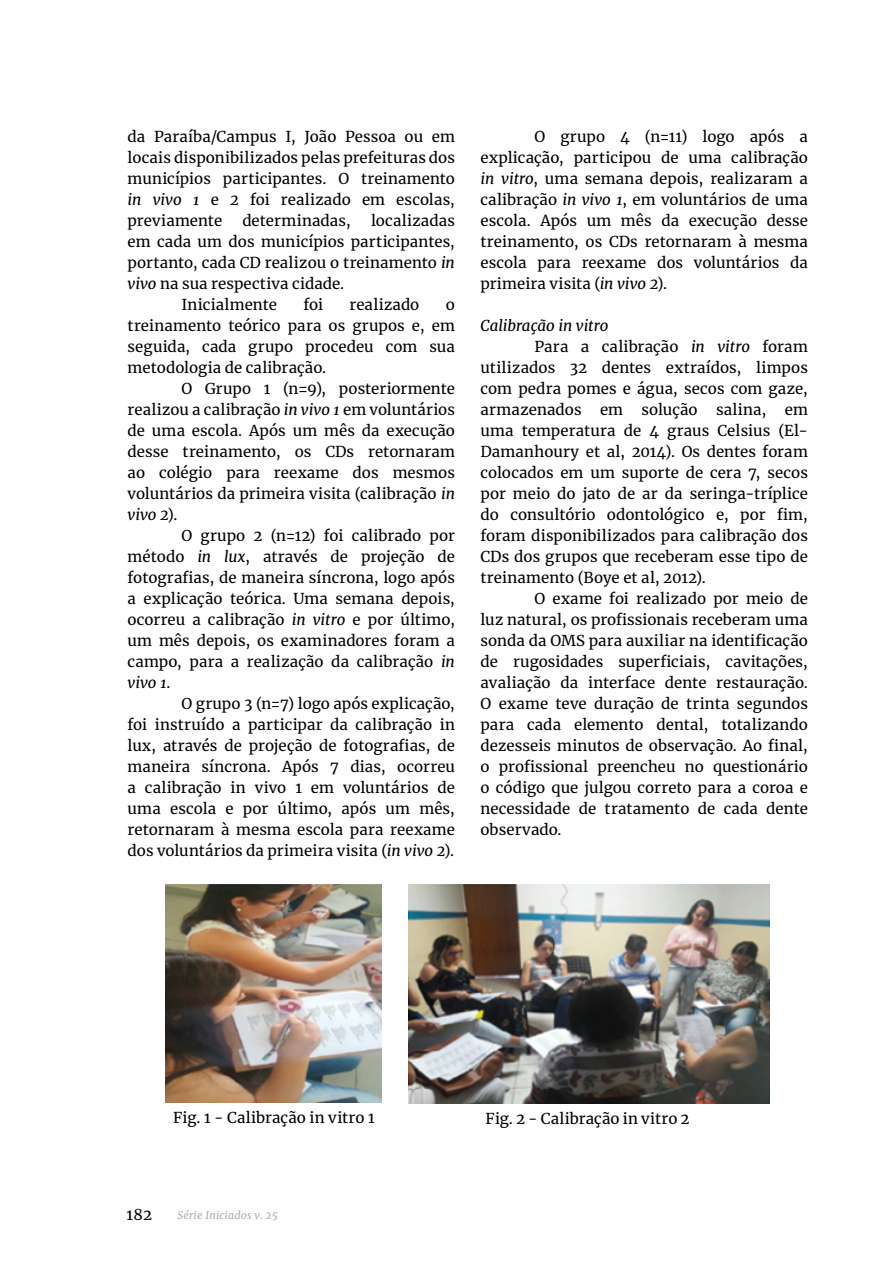
<style>
.page{position:relative;width:893px;height:1263px;background:#fff}
.page>*{position:absolute;margin:0;border:0;box-sizing:border-box;transform-origin:0 0}
.t1{font:15px/21px "Merriweather";letter-spacing:.005em;color:#000;text-align:justify}
.t2{font:italic 15px "Merriweather";color:#000}
.t3{font:italic 10.5px "Merriweather";letter-spacing:.02em;color:#b1acac}
.s1{font-style:italic}
</style>
<div class="page">
<img style="left:166px;top:884px;width:215px;height:219px">
<img style="left:408px;top:884px;width:362px;height:219px">
<p class="t1" style="left:128px;top:126px;width:329px">da Paraíba/Campus I, João Pessoa ou em locais disponibilizados pelas prefeituras dos municípios participantes. O treinamento <span class="s1">in vivo 1</span> e <span class="s1">2</span> foi realizado em escolas, previamente</p>
<p class="t1" style="left:242px;top:210px;width:110px">determinadas,</p>
<p class="t1" style="left:371px;top:210px;width:85px">localizadas</p>
<p class="t1" style="left:128px;top:231px;width:329px">em cada um dos municípios participantes,</p>
<p class="t1" style="left:128px;top:252px;width:329px">portanto, cada CD realizou o treinamento <span class="s1">in</span></p>
<p class="t1" style="left:128px;top:273px;width:218px"><span class="s1">vivo</span> na sua respectiva cidade.</p>
<p class="t1" style="left:182px;top:294px;width:97px">Inicialmente</p>
<p class="t1" style="left:303px;top:294px;width:21px">foi</p>
<p class="t1" style="left:350px;top:294px;width:71px">realizado</p>
<p class="t1" style="left:128px;top:294px;width:329px;text-indent:318px">o treinamento teórico para os grupos e, em seguida, cada grupo procedeu com sua metodologia de calibração.</p>
<p class="t1" style="left:128px;top:378px;width:329px;text-indent:54px">O Grupo 1 (n=9), posteriormente realizou a calibração <span class="s1">in vivo 1</span> em voluntários de uma escola. Após um mês da execução desse treinamento, os CDs retornaram ao colégio para reexame dos mesmos voluntários da primeira visita (calibração <span class="s1">in vivo 2</span>).</p>
<p class="t1" style="left:128px;top:525px;width:329px;text-indent:54px">O grupo 2 (n=12) foi calibrado por método <span class="s1">in lux</span>, através de projeção de fotografias, de maneira síncrona, logo após a explicação teórica. Uma semana depois, ocorreu a calibração <span class="s1">in vitro</span> e por último, um mês depois, os examinadores foram a campo, para a realização da calibração <span class="s1">in vivo 1</span>.</p>
<p class="t1" style="left:128px;top:693px;width:329px;text-indent:54px">O grupo 3 (n=7) logo após explicação, foi instruído a participar da calibração in lux, através de projeção de fotografias, de maneira síncrona. Após 7 dias, ocorreu a calibração in vivo 1 em voluntários de uma escola e por último, após um mês, retornaram à mesma escola para reexame dos voluntários da primeira visita (<span class="s1">in vivo 2</span>).</p>
<p class="t1" style="left:480px;top:126px;width:329px;text-indent:54px">O grupo 4 (n=11) logo após a explicação, participou de uma calibração <span class="s1">in vitro</span>, uma semana depois, realizaram a calibração <span class="s1">in vivo 1</span>, em voluntários de uma escola. Após um mês da execução desse treinamento, os CDs retornaram à mesma escola para reexame dos voluntários da primeira visita (<span class="s1">in vivo 2</span>).</p>
<p class="t2" style="left:480px;top:316px;width:129px">Calibração in vitro</p>
<p class="t1" style="left:534px;top:336px;width:275px">Para a calibração <span class="s1">in vitro</span> foram</p>
<p class="t1" style="left:480px;top:357px;width:329px">utilizados 32 dentes extraídos, limpos</p>
<p class="t1" style="left:480px;top:378px;width:329px">com pedra pomes e água, secos com gaze,</p>
<p class="t1" style="left:480px;top:399px;width:329px">armazenados em solução salina, em</p>
<p class="t1" style="left:480px;top:420px;width:329px">uma temperatura de 4 graus Celsius (El-</p>
<p class="t1" style="left:480px;top:441px;width:329px">Damanhoury et al, 2014). Os dentes foram</p>
<p class="t1" style="left:480px;top:462px;width:329px">colocados em um suporte de cera 7, secos</p>
<p class="t1" style="left:480px;top:483px;width:329px">por meio do jato de ar da seringa-tríplice</p>
<p class="t1" style="left:480px;top:504px;width:329px">do consultório odontológico e, por fim,</p>
<p class="t1" style="left:480px;top:525px;width:329px">foram disponibilizados para calibração dos</p>
<p class="t1" style="left:480px;top:546px;width:329px">CDs dos grupos que receberam esse tipo de</p>
<p class="t1" style="left:480px;top:567px;width:227px">treinamento (Boye et al, 2012).</p>
<p class="t1" style="left:534px;top:588px;width:275px">O exame foi realizado por meio de</p>
<p class="t1" style="left:480px;top:609px;width:329px">luz natural, os profissionais receberam uma</p>
<p class="t1" style="left:480px;top:630px;width:329px">sonda da OMS para auxiliar na identificação</p>
<p class="t1" style="left:480px;top:651px;width:329px">de rugosidades superficiais, cavitações,</p>
<p class="t1" style="left:480px;top:672px;width:329px">avaliação da interface dente restauração.</p>
<p class="t1" style="left:480px;top:693px;width:329px">O exame teve duração de trinta segundos</p>
<p class="t1" style="left:480px;top:714px;width:329px">para cada elemento dental, totalizando</p>
<p class="t1" style="left:480px;top:735px;width:329px">dezesseis minutos de observação. Ao final,</p>
<p class="t1" style="left:480px;top:756px;width:329px">o profissional preencheu no questionário</p>
<p class="t1" style="left:480px;top:777px;width:329px">o código que julgou correto para a coroa e</p>
<p class="t1" style="left:480px;top:798px;width:329px">necessidade de tratamento de cada dente</p>
<p class="t1" style="left:480px;top:819px;width:83px">observado.</p>
<p class="t1" style="left:173px;top:1107px;width:203px">Fig. 1 - Calibração in vitro 1</p>
<p class="t1" style="left:486px;top:1107px;width:205px">Fig. 2 - Calibração in vitro 2</p>
<p class="t1" style="left:126px;top:1204px;width:27px">182</p>
<p class="t3" style="left:178px;top:1208px;width:102px">Série Iniciados v. 25</p>
</div>
